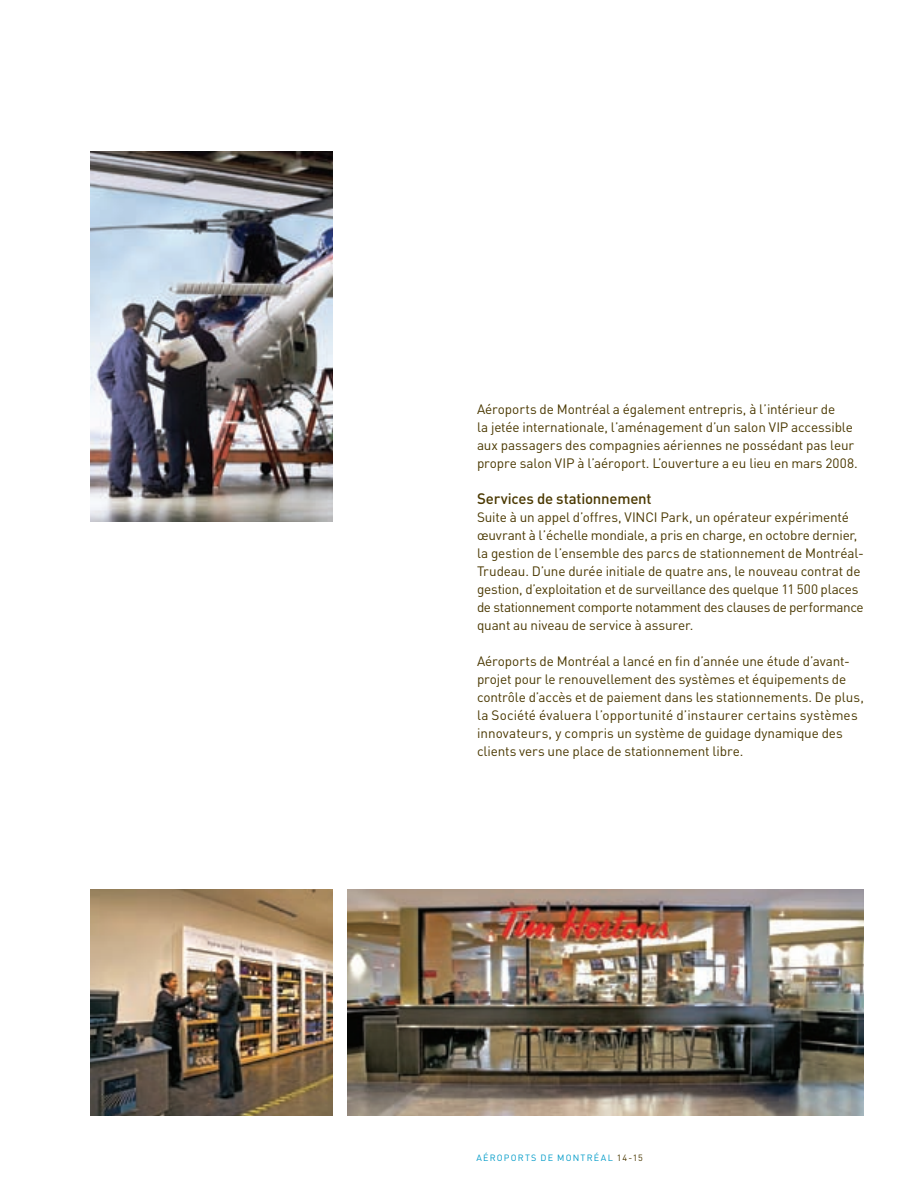
<style>
.page{position:relative;width:918px;height:1188px;background:#fff}
.page>*{position:absolute;margin:0;border:0;box-sizing:border-box;transform-origin:0 0}
.t1{font:500 15px "DIN";color:#4a3800}
.t2{font:13.5px/18px "DIN";letter-spacing:-.01em;color:#4a3800}
.t3{font:9px "DIN";letter-spacing:.13em;color:#009bc8}
.s1{color:#4a3800}
</style>
<div class="page">
<img style="left:90px;top:890px;width:243px;height:226px">
<img style="left:90px;top:152px;width:243px;height:370px">
<img style="left:348px;top:890px;width:516px;height:226px">
<p class="t2" style="left:477px;top:400px;width:382px">Aéroports de Montréal a également entrepris, à l’intérieur de<br>la jetée internationale, l’aménagement d’un salon VIP accessible aux passagers des compagnies aériennes ne possédant pas leur propre salon VIP à l’aéroport. L’ouverture a eu lieu en mars 2008.</p>
<p class="t1" style="left:477px;top:489px;width:176px">Services de stationnement</p>
<p class="t2" style="left:477px;top:508px;width:388px">Suite à un appel d’offres, VIN CI Park, un opérateur expérimenté œuvrant à l’échelle mondiale, a pris en charge, en octobre dernier, la gestion de l’ensemble des parcs de stationnement de Montréal-Trudeau. D’une durée initiale de quatre ans, le nouveau contrat de gestion, d’exploitation et de surveillance des quelque 11 500 places de stationnement comporte notamment des clauses de performance quant au niveau de service à assurer.</p>
<p class="t2" style="left:477px;top:652px;width:389px">Aéroports de Montréal a lancé en fin d’année une étude d’avant&shy;projet pour le renouvellement des systèmes et équipements de contrôle d’accès et de paiement dans les stationnements. De plus, la Société évaluera l’opportunité d’instaurer certains systèmes innovateurs, y compris un système de guidage dynamique des clients vers une place de stationnement libre.</p>
<p class="t3" style="left:476px;top:1152px;width:168px">Aéroports de montréal <span class="s1">14-15</span></p>
</div>
